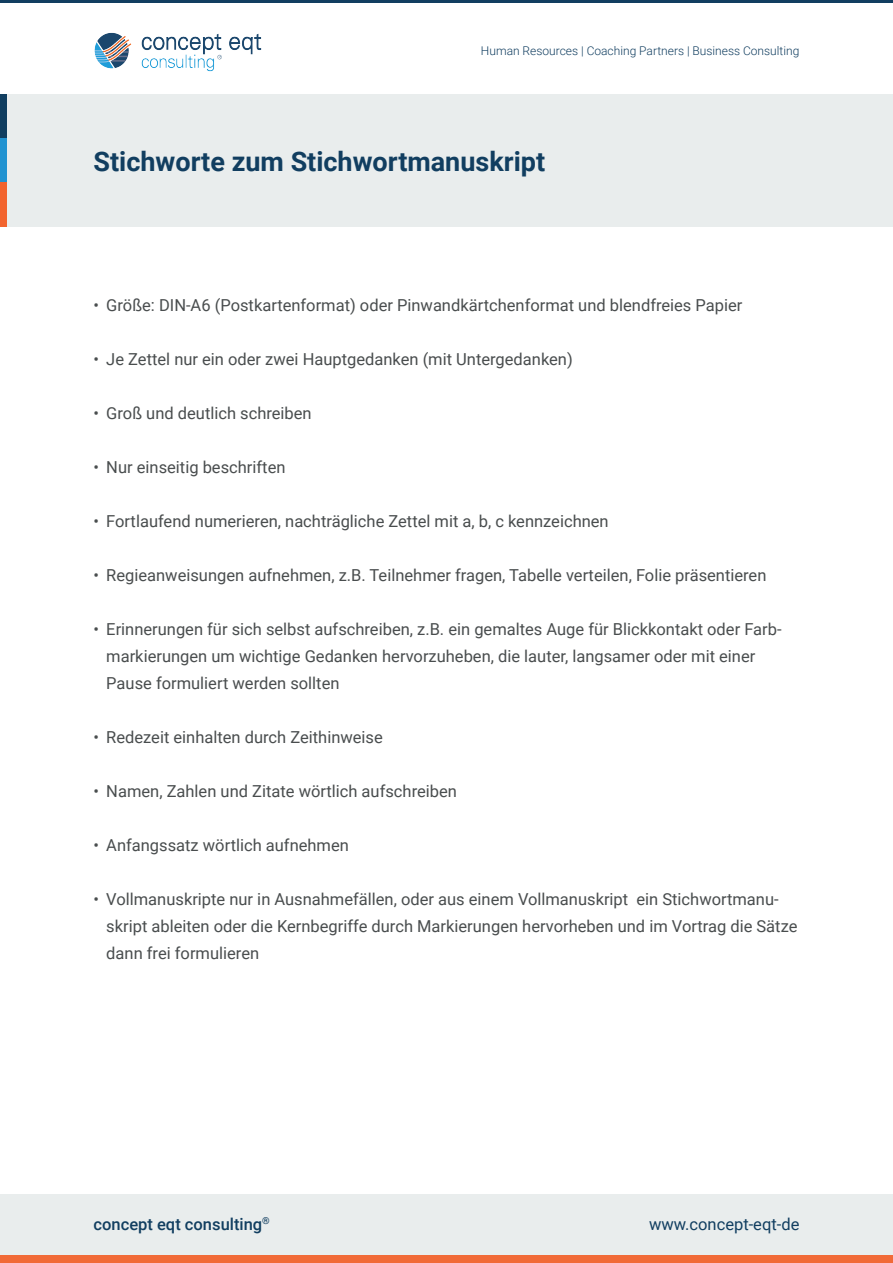
<style>
.page{position:relative;width:893px;height:1263px;background:#fff}
.page>*{position:absolute;margin:0;border:0;box-sizing:border-box;transform-origin:0 0}
.t1{font:700 27px "Roboto";color:#113e60}
.t2{font:16.5px/27px "Roboto";color:#494d4e}
.t3{font:500 16.5px "Roboto";color:#113e60}
.t4{font:16.5px "Roboto";color:#113e60}
.t5{font:300 12px "Roboto";color:#113e60}
</style>
<div class="page">
<div style="left:0;top:1195px;width:893px;height:68px;background:#e9eded"></div>
<div style="left:0;top:1255px;width:893px;height:8px;background:#f16a37"></div>
<div style="left:0;top:95px;width:893px;height:132px;background:#e9eded"></div>
<img style="left:95px;top:33px;width:166px;height:38px">
<div style="left:0;top:95px;width:6px;height:44px;background:#113e60"></div>
<hr style="left:0;top:0;width:893px;height:3px;background:#113e60">
<div style="left:0;top:139px;width:6px;height:44px;background:#2193d1"></div>
<div style="left:0;top:183px;width:6px;height:44px;background:#f2642e"></div>
<p class="t5" style="left:481px;top:42px;width:320px">Human Resources | Coaching Partners | Business Consulting</p>
<h1 class="t1" style="left:94px;top:142px;width:453px">Stichworte zum Stichwortmanuskript</h1>
<p class="t2" style="left:94px;top:291px;width:650px">• Größe: DIN-A6 (Postkartenformat) oder Pinwandkärtchenformat und blendfreies Papier</p>
<p class="t2" style="left:94px;top:345px;width:481px">• Je Zettel nur ein oder zwei Hauptgedanken (mit Untergedanken)</p>
<p class="t2" style="left:94px;top:399px;width:220px">• Groß und deutlich schreiben</p>
<p class="t2" style="left:94px;top:453px;width:193px">• Nur einseitig beschriften</p>
<p class="t2" style="left:94px;top:507px;width:517px">• Fortlaufend numerieren, nachträgliche Zettel mit a, b, c kennzeichnen</p>
<p class="t2" style="left:94px;top:561px;width:674px">• Regieanweisungen aufnehmen, z.B. Teilnehmer fragen, Tabelle verteilen, Folie präsentieren</p>
<p class="t2" style="left:106px;top:615px;width:677px;text-indent:-13px">• Erinnerungen für sich selbst aufschreiben, z.B. ein gemaltes Auge für Blickkontakt oder Farb&shy;markierungen um wichtige Gedanken hervorzuheben, die lauter, langsamer oder mit einer<br>Pause formuliert werden sollten</p>
<p class="t2" style="left:94px;top:723px;width:291px">• Redezeit einhalten durch Zeithinweise</p>
<p class="t2" style="left:94px;top:777px;width:365px">• Namen, Zahlen und Zitate wörtlich aufschreiben</p>
<p class="t2" style="left:94px;top:831px;width:257px">• Anfangssatz wörtlich aufnehmen</p>
<p class="t2" style="left:106px;top:885px;width:693px;text-indent:-13px">• Vollmanuskripte nur in Ausnahmefällen, oder aus einem Vollmanuskript ein Stichwortmanu&shy;skript ableiten oder die Kernbegriffe durch Markierungen hervorheben und im Vortrag die Sätze dann frei formulieren</p>
<p class="t3" style="left:94px;top:1212px;width:178px">concept eqt consulting<sup>®</sup></p>
<p class="t4" style="left:649px;top:1212px;width:152px">www.concept-eqt-de</p>
</div>
